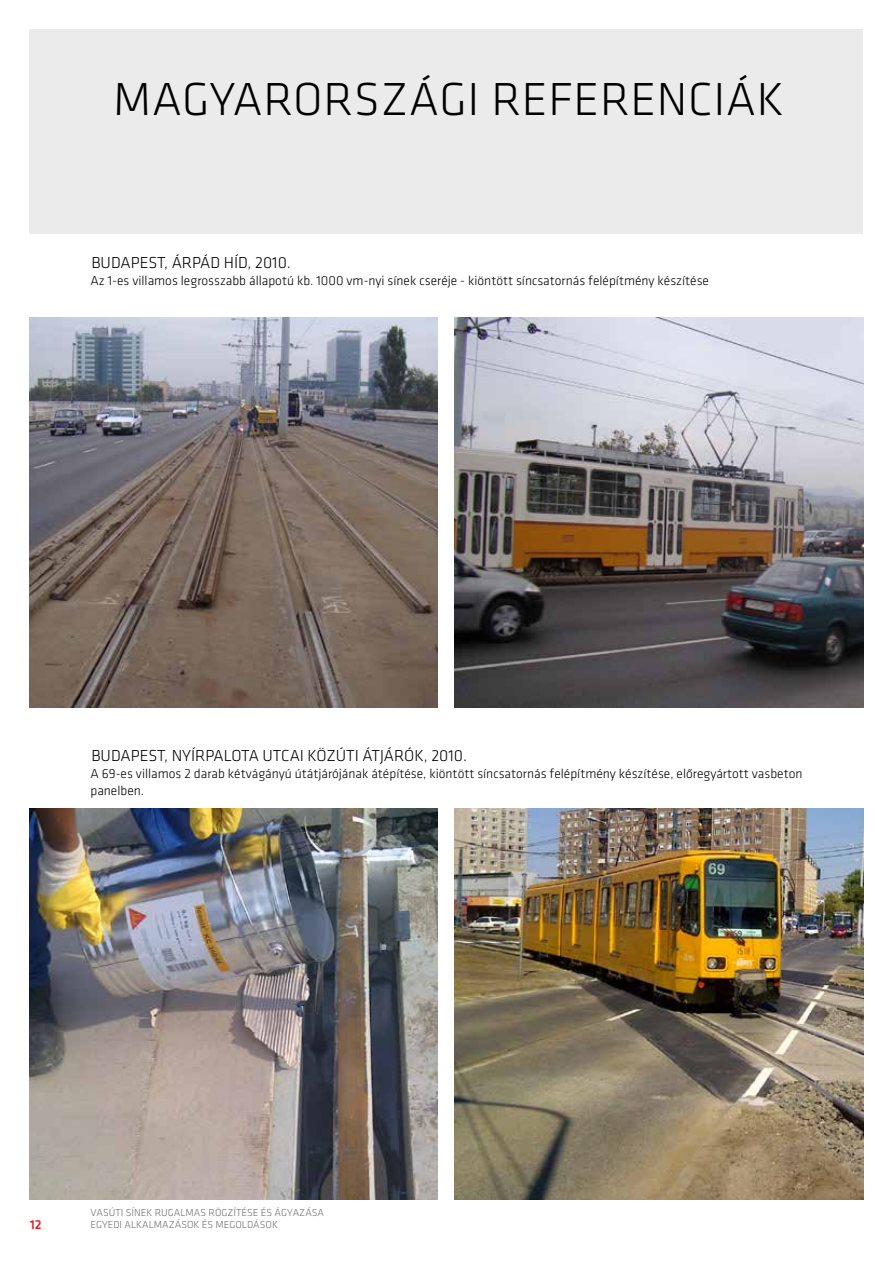
<style>
.page{position:relative;width:893px;height:1263px;background:#fff}
.page>*{position:absolute;margin:0;border:0;box-sizing:border-box;transform-origin:0 0}
.t1{font:300 48px "Klavika";letter-spacing:.015em;color:#000}
.t2{font:300 16.5px "Klavika";color:#000}
.t3{font:300 13.5px/17px "Klavika";color:#000}
.t4{font:500 13.5px "Klavika";color:#ed1d24}
.t5{font:300 10.5px "Klavika";color:#6d6e71}
</style>
<div class="page">
<div style="left:30px;top:30px;width:833px;height:204px;background:#e6e7e8"></div>
<img style="left:30px;top:318px;width:408px;height:389px">
<img style="left:455px;top:318px;width:408px;height:389px">
<img style="left:30px;top:809px;width:408px;height:391px">
<img style="left:455px;top:809px;width:408px;height:391px">
<h1 class="t1" style="left:113px;top:70px;width:672px">MAGYARORSZÁGI REFERENCIÁK</h1>
<p class="t2" style="left:91px;top:252px;width:201px">BUDAPEST, ÁRPÁD HÍD, 2010.</p>
<p class="t3" style="left:91px;top:272px;width:620px">Az 1-es villamos legrosszabb állapotú kb. 1000 vm-nyi sínek cseréje - kiöntött síncsatornás felépítmény készítése</p>
<p class="t2" style="left:91px;top:746px;width:377px">BUDAPEST, NYÍRPALOTA UTCAI KÖZÚTI ÁTJÁRÓK, 2010.</p>
<p class="t3" style="left:90px;top:765px;width:713px">A 69-es villamos 2 darab kétvágányú útátjárójának átépítése, kiöntött síncsatornás felépítmény készítése, előregyártott vasbeton panelben.</p>
<p class="t5" style="left:90px;top:1206px;width:235px">VASÚTI SÍNEK RUGALMAS RÖGZÍTÉSE ÉS ÁGYAZÁSA</p>
<p class="t4" style="left:30px;top:1215px;width:13px">12</p>
<p class="t5" style="left:90px;top:1218px;width:189px">EGYEDI ALKALMAZÁSOK ÉS MEGOLDÁSOK</p>
</div>
